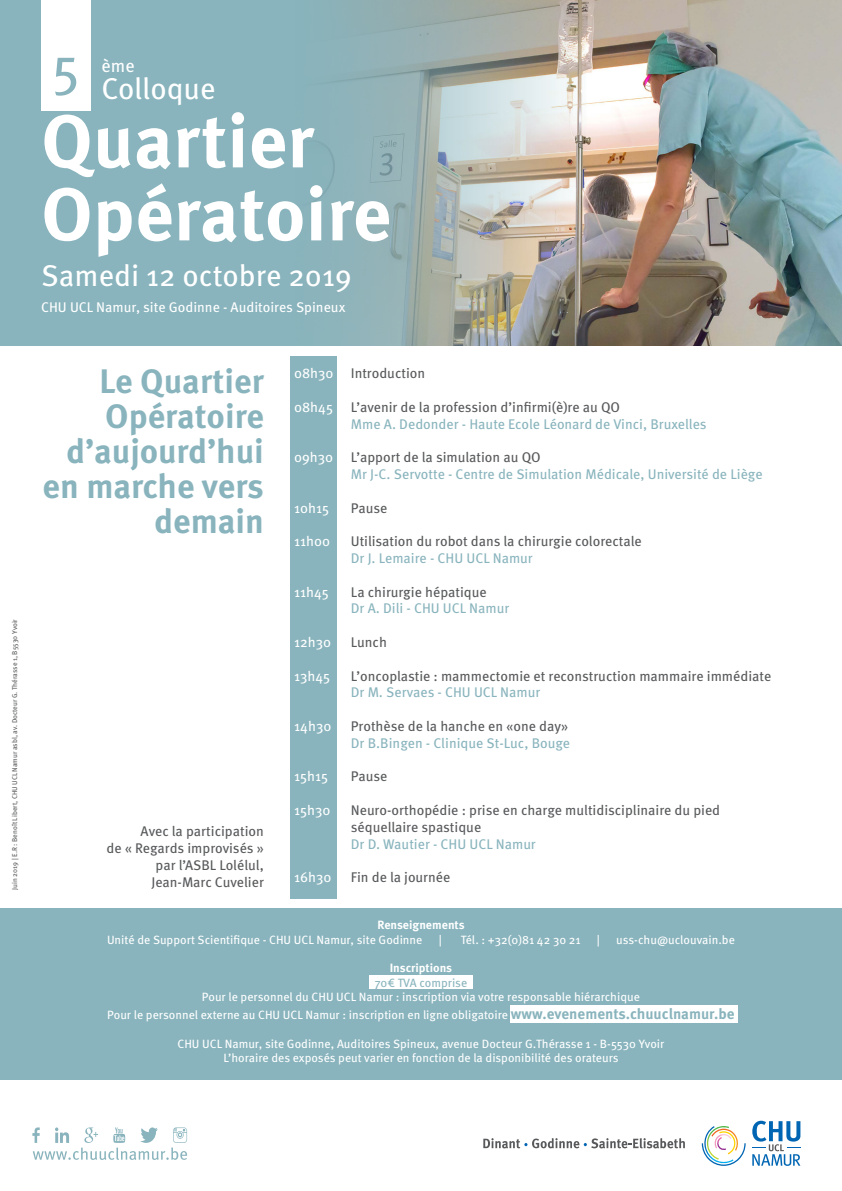
<style>
.page{position:relative;width:842px;height:1191px;background:#fff}
.page>*{position:absolute;margin:0;border:0;box-sizing:border-box;transform-origin:0 0}
.t1{font:700 75px/73px "Meta Hebrew";color:#fff}
.t2{font:55px "Meta Hebrew";color:#89b4bd}
.t3{font:700 34px/35px "Meta Hebrew";color:#89b4bd;text-align:right}
.t4{font:30px "Meta Hebrew";color:#fff}
.t5{font:18px "Meta Hebrew";color:#fff}
.t6{font:14px/16.8px "Meta Hebrew";color:#58595b}
.t7{font:14px "Meta Hebrew";color:#89b4bd}
.t8{font:14px "Meta Hebrew";color:#fff}
.t9{font:12px/18px "Meta Hebrew";color:#fff;text-align:center}
.t10{font:700 12px "Meta Hebrew";color:#fff}
.t11{font:12px "Meta Hebrew";color:#89b4bd}
.t12{font:7px "Meta Hebrew";color:#58595b}
.s1{color:#fff}
.s2{font-weight:700;font-size:15px;color:#89b4bd}
</style>
<div class="page">
<img style="left:587px;top:0;width:255px;height:346px">
<svg style="left:0;top:0;width:587px;height:346px;background:#97b3b7"></svg>
<div style="left:41px;top:0;width:50px;height:111px;background:#fff"></div>
<div style="left:291px;top:356px;width:46px;height:542px;background:#89b4bd"></div>
<div style="left:0;top:908px;width:842px;height:171px;background:#89b4bd"></div>
<div style="left:369px;top:976px;width:104px;height:13px;background:#fff"></div>
<div style="left:510px;top:1005px;width:227px;height:18px;background:#fff"></div>
<svg style="left:702px;top:1126px;width:44px;height:39px"></svg>
<svg style="left:752px;top:1120px;width:48px;height:45px"></svg>
<svg style="left:483px;top:1138px;width:202px;height:10px"></svg>
<svg style="left:32px;top:1127px;width:155px;height:33px"></svg>
<p class="t12" style="left:10px;top:889px;width:272px;rotate:-90deg">Juin 2019 | E.R : Benoît Libert, CHU UCL Namur asbl, av. Docteur G. Thérasse 1, B5530 Yvoir</p>
<h2 class="t2" style="left:52px;top:33px;width:29px">5</h2>
<p class="t5" style="left:102px;top:54px;width:35px">ème</p>
<h3 class="t4" style="left:102px;top:71px;width:116px">Colloque</h3>
<h1 class="t1" style="left:41px;top:107px;width:352px">Quartier<br>Opératoire</h1>
<h3 class="t4" style="left:41px;top:258px;width:312px">Samedi 12 octobre 2019</h3>
<p class="t8" style="left:41px;top:299px;width:306px">CHU UCL Namur, site Godinne - Auditoires Spineux</p>
<h3 class="t3" style="left:43px;top:365px;width:223px">Le Quartier<br>Opératoire d’aujourd’hui en marche vers demain</h3>
<p class="t6" style="left:294px;top:365px;width:133px"><span class="s1">08h30</span> Introduction</p>
<p class="t8" style="left:294px;top:398px;width:40px">08h45</p>
<p class="t6" style="left:351px;top:399px;width:271px">L’avenir de la profession d’infirmi(è)re au QO</p>
<p class="t7" style="left:351px;top:415px;width:357px">Mme A. Dedonder - Haute Ecole Léonard de Vinci, Bruxelles</p>
<p class="t8" style="left:294px;top:449px;width:41px">09h30</p>
<p class="t6" style="left:351px;top:449px;width:191px">L’apport de la simulation au QO</p>
<p class="t7" style="left:351px;top:465px;width:413px">Mr J-C. Servotte - Centre de Simulation Médicale, Université de Liège</p>
<p class="t8" style="left:294px;top:499px;width:36px">10h15</p>
<p class="t6" style="left:351px;top:500px;width:38px">Pause</p>
<p class="t8" style="left:294px;top:533px;width:38px">11h00</p>
<p class="t6" style="left:351px;top:533px;width:292px">Utilisation du robot dans la chirurgie colorectale</p>
<p class="t7" style="left:351px;top:549px;width:183px">Dr J. Lemaire - CHU UCL Namur</p>
<p class="t8" style="left:294px;top:583px;width:36px">11h45</p>
<p class="t6" style="left:351px;top:584px;width:138px">La chirurgie hépatique</p>
<p class="t7" style="left:351px;top:600px;width:160px">Dr A. Dili - CHU UCL Namur</p>
<p class="t8" style="left:294px;top:633px;width:39px">12h30</p>
<p class="t6" style="left:351px;top:634px;width:38px">Lunch</p>
<p class="t8" style="left:294px;top:667px;width:38px">13h45</p>
<p class="t6" style="left:351px;top:668px;width:422px">L’oncoplastie : mammectomie et reconstruction mammaire immédiate</p>
<p class="t7" style="left:351px;top:684px;width:191px">Dr M. Servaes - CHU UCL Namur</p>
<p class="t8" style="left:294px;top:717px;width:39px">14h30</p>
<p class="t6" style="left:351px;top:718px;width:219px">Prothèse de la hanche en «one day»</p>
<p class="t7" style="left:351px;top:734px;width:221px">Dr B.Bingen - Clinique St-Luc, Bouge</p>
<p class="t8" style="left:294px;top:768px;width:35px">15h15</p>
<p class="t6" style="left:351px;top:768px;width:38px">Pause</p>
<p class="t8" style="left:294px;top:801px;width:38px">15h30</p>
<p class="t6" style="left:351px;top:802px;width:371px">Neuro-orthopédie : prise en charge multidisciplinaire du pied séquellaire spastique</p>
<p class="t7" style="left:351px;top:835px;width:186px">Dr D. Wautier - CHU UCL Namur</p>
<p class="t8" style="left:294px;top:869px;width:39px">16h30</p>
<p class="t6" style="left:351px;top:869px;width:101px">Fin de la journée</p>
<p class="t6" style="left:106px;top:823px;width:159px;text-align:right">Avec la participation<br>de « Regards improvisés » par l’ASBL Lolélul,<br>Jean-Marc Cuvelier</p>
<p class="t10" style="left:377px;top:917px;width:89px">Renseignements</p>
<p class="t9" style="left:107px;top:931px;width:317px">Unité de Support Scientifique - CHU UCL Namur, site Godinne</p>
<p class="t9" style="left:439px;top:931px;width:5px">|</p>
<p class="t9" style="left:461px;top:931px;width:122px">Tél. : +32(0)81 42 30 21</p>
<p class="t9" style="left:597px;top:931px;width:5px">|</p>
<p class="t9" style="left:616px;top:931px;width:120px">uss-chu@uclouvain.be</p>
<p class="t10" style="left:390px;top:960px;width:64px">Inscriptions</p>
<p class="t11" style="left:375px;top:975px;width:94px">70€ TVA comprise</p>
<p class="t9" style="left:107px;top:988px;width:629px">Pour le personnel du CHU UCL Namur : inscription via votre responsable hiérarchique<br>Pour le personnel externe au CHU UCL Namur : inscription en ligne obligatoire <span class="s2">www.evenements.chuuclnamur.be</span></p>
<p class="t9" style="left:177px;top:1037px;width:488px;line-height:14.4px">CHU UCL Namur, site Godinne, Auditoires Spineux, avenue Docteur G.Thérasse 1 - B-5530 Yvoir<br>L’horaire des exposés peut varier en fonction de la disponibilité des orateurs</p>
</div>
